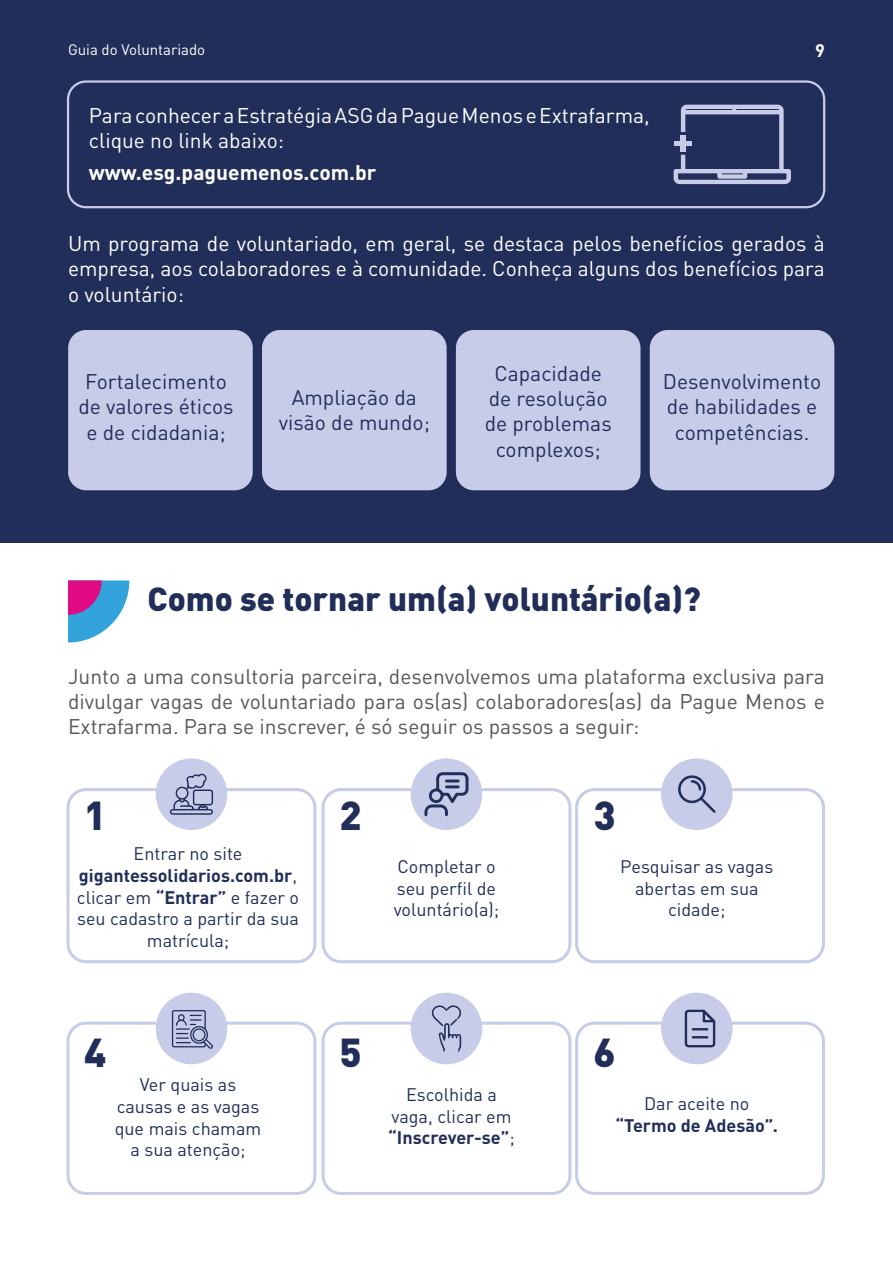
<style>
.page{position:relative;width:893px;height:1263px;background:#fff}
.page>*{position:absolute;margin:0;border:0;box-sizing:border-box;transform-origin:0 0}
.t1{font:900 39.9px "DIN Pro";color:#212e59}
.t2{font:900 33px "DIN Pro";color:#212e59}
.t3{font:21px/25.2px "DIN Pro";color:#fff}
.t4{font:21px/25.2px "DIN Pro";color:#575756;text-align:justify}
.t5{font:21px/25.2px "DIN Pro";color:#212e59;text-align:center}
.t6{font:700 21px "DIN Pro";color:#fff}
.t7{font:18px/21.6px "DIN Pro";color:#212e59;text-align:center}
.t8{font:700 18px "DIN Pro";color:#212e59}
.t9{font:700 18px "DIN Pro";color:#fff}
.t10{font:15px "DIN Pro";color:#fff}
.s1{font-weight:700}
</style>
<div class="page">
<div style="left:67px;top:788px;width:249px;height:175px;border:3px solid #c7cce8;border-radius:18px"></div>
<div style="left:322px;top:788px;width:249px;height:175px;border:3px solid #c7cce8;border-radius:18px"></div>
<div style="left:575px;top:788px;width:250px;height:175px;border:3px solid #c7cce8;border-radius:18px"></div>
<div style="left:67px;top:1022px;width:249px;height:173px;border:3px solid #c7cce8;border-radius:18px"></div>
<div style="left:322px;top:1022px;width:249px;height:173px;border:3px solid #c7cce8;border-radius:18px"></div>
<div style="left:575px;top:1022px;width:250px;height:173px;border:3px solid #c7cce8;border-radius:18px"></div>
<div style="left:0;top:0;width:893px;height:542px;background:#212e59"></div>
<div style="left:67px;top:80px;width:758px;height:128px;border:2px solid #c7cce8;border-radius:18px"></div>
<svg style="left:674px;top:105px;width:117px;height:79px"></svg>
<div style="left:68px;top:330px;width:185px;height:160px;background:#c7cce8;border-radius:18px"></div>
<div style="left:262px;top:330px;width:185px;height:160px;background:#c7cce8;border-radius:18px"></div>
<div style="left:456px;top:330px;width:184px;height:160px;background:#c7cce8;border-radius:18px"></div>
<div style="left:650px;top:330px;width:184px;height:160px;background:#c7cce8;border-radius:18px"></div>
<svg style="left:68px;top:580px;width:61px;height:62px"></svg>
<div style="left:156px;top:758px;width:71px;height:72px;background:#c7cce8;border-radius:50%"></div>
<div style="left:411px;top:758px;width:71px;height:72px;background:#c7cce8;border-radius:50%"></div>
<div style="left:156px;top:993px;width:71px;height:71px;background:#c7cce8;border-radius:50%"></div>
<div style="left:411px;top:993px;width:71px;height:71px;background:#c7cce8;border-radius:50%"></div>
<div style="left:661px;top:993px;width:72px;height:71px;background:#c7cce8;border-radius:50%"></div>
<div style="left:661px;top:758px;width:72px;height:72px;background:#c7cce8;border-radius:50%"></div>
<svg style="left:170px;top:773px;width:43px;height:42px"></svg>
<svg style="left:678px;top:775px;width:38px;height:38px"></svg>
<svg style="left:431px;top:1005px;width:31px;height:47px"></svg>
<svg style="left:424px;top:772px;width:44px;height:44px"></svg>
<svg style="left:172px;top:1010px;width:41px;height:39px"></svg>
<svg style="left:685px;top:1010px;width:30px;height:37px"></svg>
<p class="t10" style="left:68px;top:38px;width:139px">Guia do Voluntariado</p>
<p class="t9" style="left:815px;top:36px;width:11px">9</p>
<p class="t3" style="left:89px;top:101px;width:562px">Para conhecer a Estratégia ASG da Pague Menos e Extrafarma, clique no link abaixo:</p>
<p class="t6" style="left:89px;top:155px;width:289px">www.esg.paguemenos.com.br</p>
<p class="t3" style="left:68px;top:229px;width:758px;text-align:justify">Um programa de voluntariado, em geral, se destaca pelos benefícios gerados à empresa, aos colaboradores e à comunidade. Conheça alguns dos benefícios para o voluntário:</p>
<p class="t5" style="left:78px;top:367px;width:157px">Fortalecimento de valores éticos e de cidadania;</p>
<p class="t5" style="left:485px;top:359px;width:129px">Capacidade de resolução de problemas complexos;</p>
<p class="t5" style="left:663px;top:367px;width:160px">Desenvolvimento de habilidades e competências.</p>
<p class="t5" style="left:279px;top:383px;width:153px">Ampliação da visão de mundo;</p>
<h2 class="t2" style="left:148px;top:571px;width:555px">Como se tornar um(a) voluntário(a)?</h2>
<p class="t4" style="left:68px;top:661px;width:758px">Junto a uma consultoria parceira, desenvolvemos uma plataforma exclusiva para divulgar vagas de voluntariado para os(as) colaboradores(as) da Pague Menos e Extrafarma. Para se inscrever, é só seguir os passos a seguir:</p>
<h1 class="t1" style="left:84px;top:781px;width:24px">1</h1>
<h1 class="t1" style="left:340px;top:781px;width:24px">2</h1>
<p class="t7" style="left:77px;top:841px;width:224px">Entrar no site <span class="s1">gigantessolidarios.com.br</span>, clicar em <span class="s1">“Entrar”</span> e fazer o seu cadastro a partir da sua matrícula;</p>
<h1 class="t1" style="left:593px;top:781px;width:24px">3</h1>
<p class="t7" style="left:394px;top:854px;width:107px;text-align:left">Completar o seu perfil de voluntário(a);</p>
<p class="t7" style="left:620px;top:854px;width:155px">Pesquisar as vagas abertas em sua cidade;</p>
<h1 class="t1" style="left:84px;top:1019px;width:24px">4</h1>
<h1 class="t1" style="left:340px;top:1019px;width:24px">5</h1>
<h1 class="t1" style="left:593px;top:1019px;width:24px">6</h1>
<p class="t7" style="left:115px;top:1072px;width:148px">Ver quais as causas e as vagas que mais chamam a sua atenção;</p>
<p class="t7" style="left:388px;top:1082px;width:128px">Escolhida a vaga, clicar em <span class="s1">“Inscrever-se”</span>;</p>
<p class="t7" style="left:644px;top:1091px;width:107px">Dar aceite no</p>
<p class="t8" style="left:616px;top:1110px;width:164px">“Termo de Adesão”.</p>
</div>
